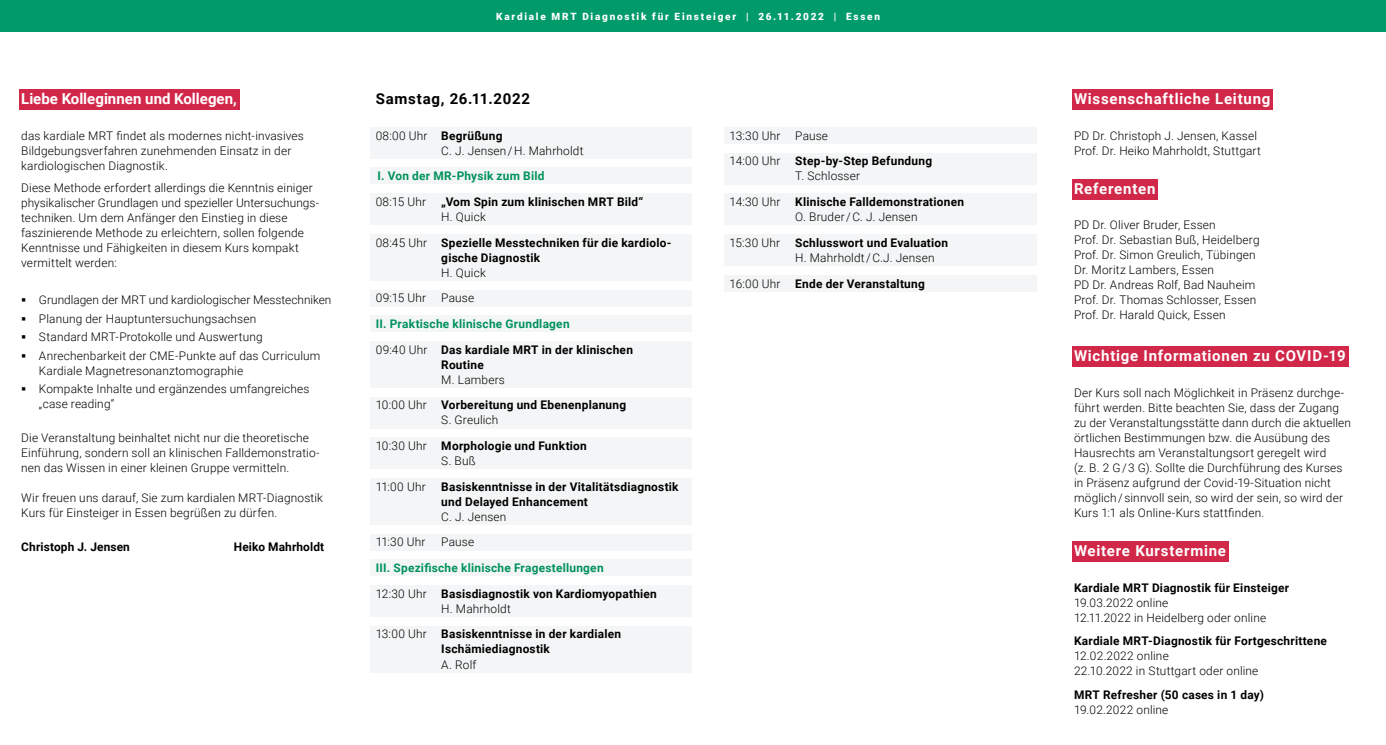
<style>
.page{position:relative;width:1386px;height:745px;background:#fff}
.page>*{position:absolute;margin:0;border:0;box-sizing:border-box;transform-origin:0 0}
.t1{font:700 15px "Roboto";letter-spacing:.045em;color:#fff}
.t2{font:700 15px "Roboto";color:#fff}
.t3{font:700 15px "Roboto";letter-spacing:.05em;color:#000}
.t4{font:300 11.88px/15px "Roboto";letter-spacing:.015em;color:#000}
.t5{font:700 11.88px/25.6px "Roboto";letter-spacing:.02em;color:#000}
.t6{font:700 11.88px/25.6px "Roboto";letter-spacing:.02em;color:#00925c}
.t7{font:900 10px "Roboto";letter-spacing:.175em;color:#fff}
.s1{font-weight:700}
.s2{font-weight:300}
.s3{font-weight:300;color:#000}
.s4{color:#000}
</style>
<div class="page">
<div style="left:19px;top:89px;width:221px;height:21px;background:#d12849"></div>
<div style="left:0;top:0;width:1385px;height:32px;background:#009b69"></div>
<div style="left:370px;top:127px;width:322px;height:31px;background:#f4f5f6"></div>
<div style="left:370px;top:168px;width:322px;height:16px;background:#f4f5f6"></div>
<div style="left:370px;top:193px;width:322px;height:31px;background:#f4f5f6"></div>
<div style="left:370px;top:234px;width:322px;height:46px;background:#f4f5f6"></div>
<div style="left:370px;top:290px;width:322px;height:16px;background:#f4f5f6"></div>
<div style="left:370px;top:315px;width:322px;height:16px;background:#f4f5f6"></div>
<div style="left:370px;top:341px;width:322px;height:46px;background:#f4f5f6"></div>
<div style="left:370px;top:397px;width:322px;height:31px;background:#f4f5f6"></div>
<div style="left:370px;top:437px;width:322px;height:31px;background:#f4f5f6"></div>
<div style="left:370px;top:478px;width:322px;height:46px;background:#f4f5f6"></div>
<div style="left:370px;top:533px;width:322px;height:16px;background:#f4f5f6"></div>
<div style="left:370px;top:559px;width:322px;height:16px;background:#f4f5f6"></div>
<div style="left:370px;top:585px;width:322px;height:31px;background:#f4f5f6"></div>
<div style="left:370px;top:625px;width:322px;height:46px;background:#f4f5f6"></div>
<div style="left:724px;top:127px;width:312px;height:16px;background:#f4f5f6"></div>
<div style="left:724px;top:153px;width:312px;height:31px;background:#f4f5f6"></div>
<div style="left:724px;top:193px;width:312px;height:31px;background:#f4f5f6"></div>
<div style="left:724px;top:234px;width:312px;height:31px;background:#f4f5f6"></div>
<div style="left:724px;top:275px;width:312px;height:16px;background:#f4f5f6"></div>
<div style="left:1072px;top:89px;width:201px;height:21px;background:#d12849"></div>
<div style="left:1072px;top:179px;width:86px;height:20px;background:#d12849"></div>
<div style="left:1072px;top:346px;width:276px;height:20px;background:#d12849"></div>
<div style="left:1072px;top:541px;width:156px;height:20px;background:#d12849"></div>
<p class="t2" style="left:21px;top:88px;width:217px">Liebe Kolleginnen und Kollegen,</p>
<p class="t4" style="left:21px;top:127px;width:284px">das kardiale MRT findet als modernes nicht-invasives<br>Bildgebungsverfahren zunehmenden Einsatz in der kardiologischen Diagnostik.</p>
<p class="t4" style="left:21px;top:180px;width:299px">Diese Methode erfordert allerdings die Kenntnis einiger physikalischer Grundlagen und spezieller Untersuchungs&shy;techniken. Um dem Anfänger den Einstieg in diese faszinierende Methode zu erleichtern, sollen folgende Kenntnisse und Fähigkeiten in diesem Kurs kompakt vermittelt werden:</p>
<p class="t4" style="left:39px;top:290px;width:294px;line-height:18.5px">Grundlagen der MRT und kardiologischer Messtechniken Planung der Hauptuntersuchungsachsen<br>Standard MRT-Protokolle und Auswertung Anrechenbarkeit der CME-Punkte auf das Curriculum</p>
<p class="t4" style="left:39px;top:360px;width:272px;line-height:18.5px">Kardiale Magnetresonanztomographie<br>Kompakte Inhalte und ergänzendes umfangreiches</p>
<p class="t4" style="left:39px;top:396px;width:77px">„case reading“</p>
<p class="t4" style="left:21px;top:429px;width:300px">Die Veranstaltung beinhaltet nicht nur die theoretische<br>Einführung, sondern soll an klinischen Falldemonstratio&shy;nen das Wissen in einer kleinen Gruppe vermitteln.</p>
<p class="t4" style="left:21px;top:489px;width:303px">Wir freuen uns darauf, Sie zum kardialen MRT-Diagnostik<br>Kurs für Einsteiger in Essen begrüßen zu dürfen.</p>
<p class="t5" style="left:21px;top:533px;width:110px">Christoph J. Jensen</p>
<p class="t5" style="left:234px;top:533px;width:92px">Heiko Mahrholdt</p>
<p class="t7" style="left:496px;top:9px;width:385px">Kardiale MRT Diagnostik für Einsteiger | 26.11.2022 | Essen</p>
<p class="t3" style="left:376px;top:88px;width:156px">Samstag, 26.11.2022</p>
<p class="t4" style="left:441px;top:127px;width:144px;text-indent:-66px">08:00 Uhr <span class="s1">Begrüßung<br></span>C. J. Jensen / H. Mahrholdt</p>
<p class="t6" style="left:377px;top:163px;width:168px">I. Von der MR-Physik zum Bild</p>
<p class="t4" style="left:376px;top:194px;width:52px">08:15 Uhr</p>
<p class="t5" style="left:441px;top:188px;width:204px">„Vom Spin zum klinischen MRT Bild“</p>
<p class="t5" style="left:376px;top:203px;width:296px;text-indent:66px"><span class="s2">H. Quick<br>08:45 Uhr</span> Spezielle Messtechniken für die kardiolo-</p>
<p class="t5" style="left:441px;top:244px;width:100px">gische Diagnostik</p>
<p class="t4" style="left:441px;top:264px;width:46px">H. Quick</p>
<p class="t4" style="left:376px;top:290px;width:52px">09:15 Uhr</p>
<p class="t4" style="left:441px;top:290px;width:34px">Pause</p>
<p class="t6" style="left:376px;top:310px;width:259px">II. Praktische klinische Grundlagen<br><span class="s3">09:40 Uhr</span> <span class="s4">Das kardiale MRT in der klinischen</span></p>
<p class="t5" style="left:441px;top:351px;width:44px">Routine</p>
<p class="t5" style="left:376px;top:366px;width:252px;text-indent:66px"><span class="s2">M. Lambers<br>10:00 Uhr</span> Vorbereitung und Ebenenplanung</p>
<p class="t5" style="left:376px;top:406px;width:213px;text-indent:66px"><span class="s2">S. Greulich<br>10:30 Uhr</span> Morphologie und Funktion</p>
<p class="t4" style="left:441px;top:452px;width:36px">S. Buß</p>
<p class="t4" style="left:376px;top:478px;width:51px">11:00 Uhr</p>
<p class="t5" style="left:441px;top:478px;width:239px;line-height:15px">Basiskenntnisse in der Vitalitätsdiagnostik und Delayed Enhancement</p>
<p class="t4" style="left:441px;top:508px;width:67px">C. J. Jensen</p>
<p class="t4" style="left:376px;top:534px;width:51px">11:30 Uhr</p>
<p class="t4" style="left:441px;top:534px;width:34px">Pause</p>
<p class="t6" style="left:376px;top:554px;width:283px">III. Spezifische klinische Fragestellungen<br><span class="s3">12:30 Uhr</span> <span class="s4">Basisdiagnostik von Kardiomyopathien</span></p>
<p class="t5" style="left:376px;top:595px;width:247px;text-indent:66px"><span class="s2">H. Mahrholdt<br>13:00 Uhr</span> Basiskenntnisse in der kardialen</p>
<p class="t5" style="left:441px;top:635px;width:110px">Ischämiediagnostik</p>
<p class="t4" style="left:441px;top:656px;width:37px">A. Rolf</p>
<p class="t4" style="left:729px;top:122px;width:204px;line-height:25.6px">13:30 Uhr Pause<br>14:00 Uhr <span class="s1">Step-by-Step Befundung</span></p>
<p class="t5" style="left:729px;top:163px;width:236px;text-indent:66px"><span class="s2">T. Schlosser<br>14:30 Uhr</span> Klinische Falldemonstrationen</p>
<p class="t4" style="left:795px;top:209px;width:124px">O. Bruder / C. J. Jensen</p>
<p class="t4" style="left:729px;top:234px;width:52px">15:30 Uhr</p>
<p class="t5" style="left:795px;top:229px;width:154px">Schlusswort und Evaluation</p>
<p class="t4" style="left:729px;top:244px;width:206px;line-height:25.6px;text-indent:66px">H. Mahrholdt / C.J. Jensen<br>16:00 Uhr <span class="s1">Ende der Veranstaltung</span></p>
<p class="t1" style="left:1074px;top:88px;width:198px">Wissenschaftliche Leitung</p>
<p class="t4" style="left:1074px;top:127px;width:188px">PD Dr. Christoph J. Jensen, Kassel<br>Prof. Dr. Heiko Mahrholdt, Stuttgart</p>
<p class="t1" style="left:1074px;top:178px;width:83px">Referenten</p>
<p class="t4" style="left:1074px;top:217px;width:187px">PD Dr. Oliver Bruder, Essen<br>Prof. Dr. Sebastian Buß, Heidelberg<br>Prof. Dr. Simon Greulich, Tübingen<br>Dr. Moritz Lambers, Essen<br>PD Dr. Andreas Rolf, Bad Nauheim<br>Prof. Dr. Thomas Schlosser, Essen<br>Prof. Dr. Harald Quick, Essen</p>
<p class="t1" style="left:1074px;top:345px;width:273px">Wichtige Informationen zu COVID-19</p>
<p class="t4" style="left:1074px;top:384px;width:278px">Der Kurs soll nach Möglichkeit in Präsenz durchge&shy;führt werden. Bitte beachten Sie, dass der Zugang zu der Veranstaltungsstätte dann durch die aktuellen örtlichen Bestimmungen bzw. die Ausübung des Hausrechts am Veranstaltungsort geregelt wird<br>(z. B. 2 G / 3 G). Sollte die Durchführung des Kurses in Präsenz aufgrund der Covid-19-Situation nicht möglich / sinnvoll sein, so wird der sein, so wird der Kurs 1:1 als Online-Kurs stattfinden.</p>
<p class="t1" style="left:1074px;top:540px;width:153px">Weitere Kurstermine</p>
<p class="t5" style="left:1074px;top:573px;width:217px">Kardiale MRT Diagnostik für Einsteiger</p>
<p class="t4" style="left:1074px;top:594px;width:194px">19.03.2022 online<br>12.11.2022 in Heidelberg oder online</p>
<p class="t5" style="left:1074px;top:627px;width:254px">Kardiale MRT-Diagnostik für Fortgeschrittene</p>
<p class="t4" style="left:1074px;top:648px;width:186px">12.02.2022 online<br>22.10.2022 in Stuttgart oder online</p>
<p class="t5" style="left:1074px;top:681px;width:191px">MRT Refresher (50 cases in 1 day)</p>
<p class="t4" style="left:1074px;top:701px;width:96px">19.02.2022 online</p>
</div>
